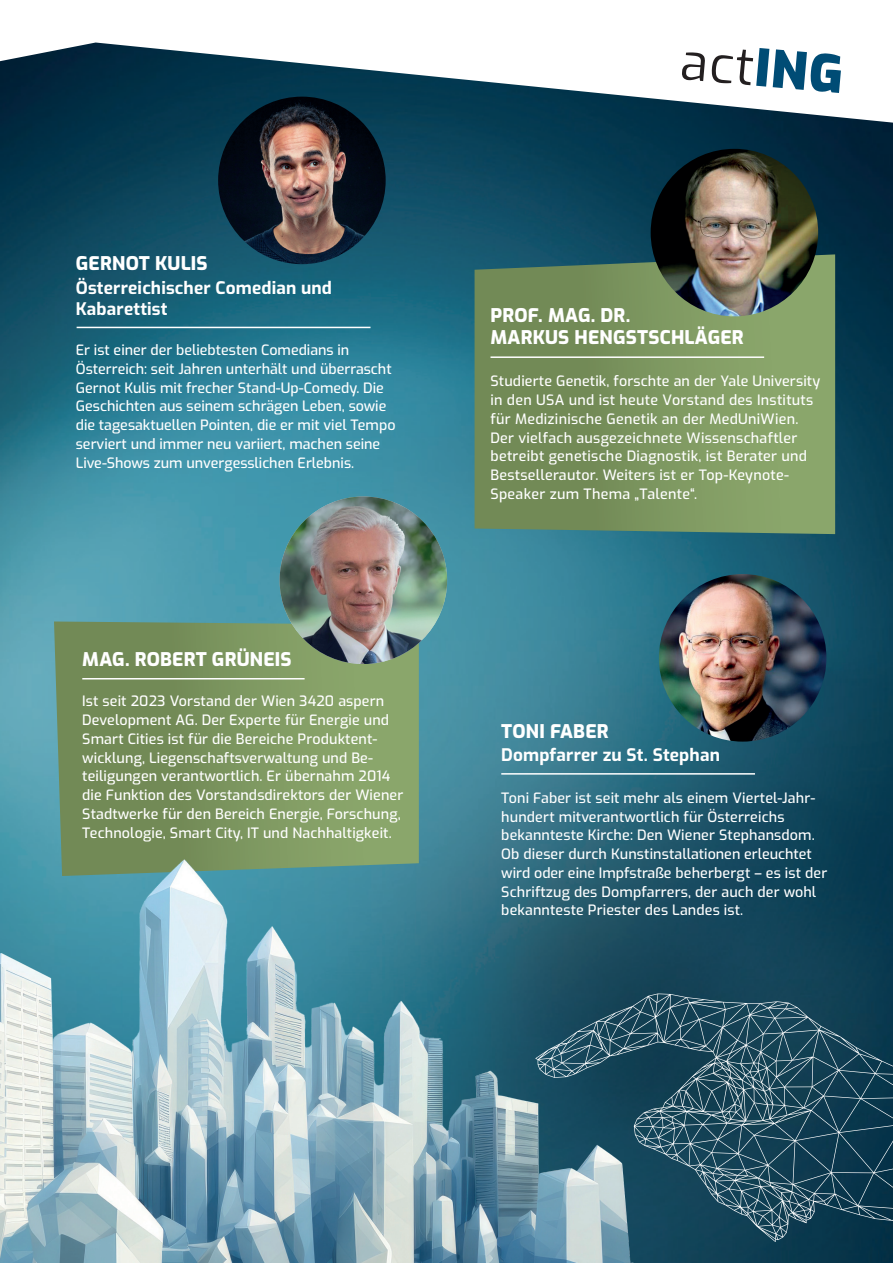
<style>
.page{position:relative;width:893px;height:1263px;background:#fff}
.page>*{position:absolute;margin:0;border:0;box-sizing:border-box;transform-origin:0 0}
.t1{font:51px "Exo";color:#231f20}
.t2{font:800 18.75px/22.5px "Exo";letter-spacing:.01em;color:#fff}
.t3{font:700 17.25px/21px "Exo";letter-spacing:.01em;color:#fff}
.t4{font:500 14.25px/18.8px "Exo";letter-spacing:.01em;color:#fff}
.s1{font-weight:900;color:#004c75}
</style>
<div class="page">
<img style="left:0;top:123px;width:893px;height:722px">
<img style="left:659px;top:574px;width:167px;height:168px;border-radius:84px">
<hr style="left:501px;top:773px;width:254px;height:2px;background:#fff">
<hr style="left:77px;top:327px;width:293px;height:1px;background:#fff">
<img style="left:218px;top:97px;width:168px;height:167px;border-radius:84px">
<svg style="left:54px;top:621px;width:365px;height:224px;background:#7b9660"></svg>
<hr style="left:82px;top:678px;width:223px;height:1px;background:#fff">
<img style="left:280px;top:496px;width:167px;height:168px;border-radius:84px">
<svg style="left:0;top:42px;width:893px;height:81px"></svg>
<svg style="left:475px;top:254px;width:360px;height:280px;background:#799460"></svg>
<hr style="left:490px;top:356px;width:274px;height:2px;background:#fff">
<img style="left:651px;top:149px;width:167px;height:167px;border-radius:84px">
<img style="left:0;top:845px;width:893px;height:418px">
<svg style="left:535px;top:993px;width:358px;height:249px;background:#30596b"></svg>
<p class="t2" style="left:76px;top:251px;width:133px">GERNOT KULIS</p>
<p class="t3" style="left:76px;top:276px;width:258px">Österreichischer Comedian und<br>Kabarettist</p>
<p class="t4" style="left:76px;top:340px;width:321px">Er ist einer der beliebtesten Comedians in Österreich: seit Jahren unterhält und überrascht Gernot Kulis mit frecher Stand-Up-Comedy. Die Geschichten aus seinem schrägen Leben, sowie die tagesaktuellen Pointen, die er mit viel Tempo serviert und immer neu variiert, machen seine Live-Shows zum unvergesslichen Erlebnis.</p>
<p class="t2" style="left:82px;top:646px;width:211px">MAG. ROBERT GRÜNEIS</p>
<p class="t4" style="left:82px;top:691px;width:323px">Ist seit 2023 Vorstand der Wien 3420 aspern Development AG. Der Experte für Energie und Smart Cities ist für die Bereiche Produktent&shy;wicklung, Liegenschaftsverwaltung und Be&shy;teiligungen verantwortlich. Er übernahm 2014 die Funktion des Vorstandsdirektors der Wiener Stadtwerke für den Bereich Energie, Forschung, Technologie, Smart City, IT und Nachhaltigkeit.</p>
<p class="t1" style="left:684px;top:23px;width:165px;rotate:5deg">act<span class="s1">ING</span></p>
<p class="t2" style="left:490px;top:303px;width:255px">PROF. MAG. DR.<br>MARKUS HENGSTSCHLÄGER</p>
<p class="t4" style="left:490px;top:371px;width:331px">Studierte Genetik, forschte an der Yale University in den USA und ist heute Vorstand des Instituts für Medizinische Genetik an der MedUniWien.<br>Der vielfach ausgezeichnete Wissenschaftler betreibt genetische Diagnostik, ist Berater und Bestsellerautor. Weiters ist er Top-Keynote-Speaker zum Thema „Talente“.</p>
<p class="t2" style="left:501px;top:718px;width:109px">TONI FABER</p>
<p class="t3" style="left:501px;top:743px;width:220px">Dompfarrer zu St. Stephan</p>
<p class="t4" style="left:501px;top:787px;width:328px">Toni Faber ist seit mehr als einem Viertel-Jahr&shy;hundert mitverantwortlich für Österreichs bekannteste Kirche: Den Wiener Stephansdom.<br>Ob dieser durch Kunstinstallationen erleuchtet wird oder eine Impfstraße beherbergt – es ist der Schriftzug des Dompfarrers, der auch der wohl bekannteste Priester des Landes ist.</p>
</div>
